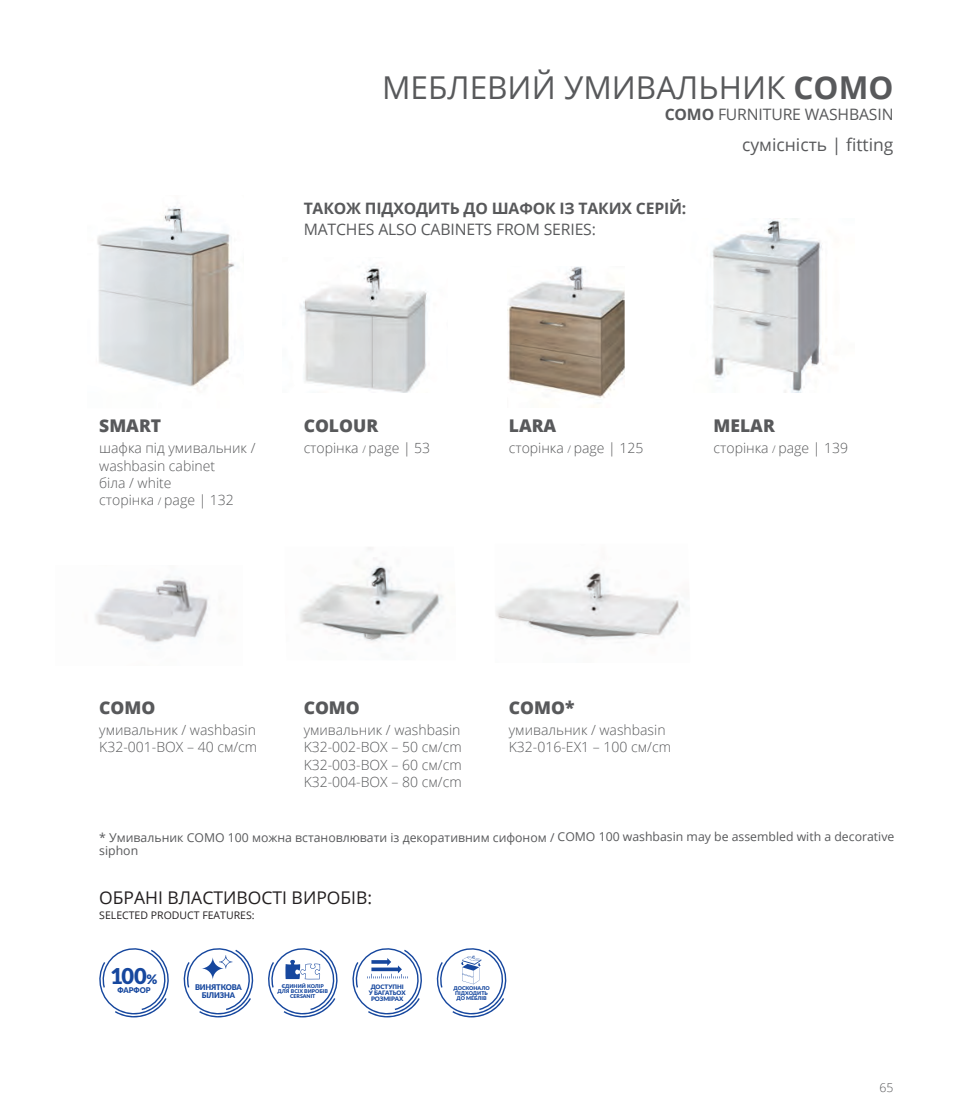
<style>
.page{position:relative;width:968px;height:1117px;background:#fff}
.page>*{position:absolute;margin:0;border:0;box-sizing:border-box;transform-origin:0 0}
.t1{font:31.5px "Open Sans";color:#58595b}
.t2{font:900 21.88px "Lato";color:#16479e}
.t3{font:800 17.5px "Open Sans";color:#58595b}
.t4{font:17.5px "Open Sans";color:#231f20}
.t5{font:17.5px "Open Sans";color:#58595b}
.t6{font:15.75px "Open Sans";letter-spacing:-.01em;color:#58595b}
.t7{font:700 15.75px "Open Sans";letter-spacing:-.01em;color:#58595b}
.t8{font:300 14px/17.2px "Open Sans";color:#58595b}
.t9{font:12.25px/13.1px "Open Sans";color:#58595b}
.t10{font:300 12.25px "Open Sans";color:#58595b}
.t11{font:10.5px "Open Sans";color:#231f20}
.t12{font:900 7.88px/7.9px "Lato";letter-spacing:-.02em;color:#16479e;text-align:center;scale:.95 1}
.t13{font:900 6.12px/6.1px "Lato";color:#16479e;text-align:center}
.t14{font:900 5.25px/5.2px "Lato";color:#16479e;text-align:center}
.s1{font-weight:700}
.s2{font-size:10.5px}
.s3{font-size:13.12px}
</style>
<div class="page">
<img style="left:97px;top:206px;width:141px;height:181px">
<img style="left:300px;top:265px;width:128px;height:127px">
<img style="left:507px;top:266px;width:117px;height:141px">
<img style="left:711px;top:219px;width:114px;height:173px">
<img style="left:300px;top:547px;width:143px;height:95px">
<img style="left:496px;top:570px;width:188px;height:70px">
<img style="left:95px;top:578px;width:114px;height:66px">
<svg style="left:437px;top:948px;width:69px;height:69px"></svg>
<svg style="left:352px;top:948px;width:70px;height:69px"></svg>
<svg style="left:268px;top:948px;width:69px;height:69px"></svg>
<svg style="left:184px;top:948px;width:69px;height:69px"></svg>
<svg style="left:99px;top:948px;width:70px;height:69px"></svg>
<h1 class="t1" style="left:382px;top:65px;width:512px">МЕБЛЕВИЙ УМИВАЛЬНИК <span class="s1">COMO</span></h1>
<p class="t6" style="left:664px;top:103px;width:230px"><span class="s1">COMO</span> FURNITURE WASHBASIN</p>
<p class="t5" style="left:742px;top:132px;width:153px">сумісність | fitting</p>
<p class="t7" style="left:303px;top:197px;width:384px">ТАКОЖ ПІДХОДИТЬ ДО ШАФОК ІЗ ТАКИХ СЕРІЙ:</p>
<p class="t6" style="left:303px;top:218px;width:294px">MATCHES ALSO CABINETS FROM SERIES:</p>
<p class="t3" style="left:99px;top:412px;width:63px">SMART</p>
<p class="t8" style="left:99px;top:439px;width:158px">шафка під умивальник / washbasin cabinet<br>біла / white<br>сторінка <span class="s2">/</span> page | 132</p>
<p class="t3" style="left:303px;top:412px;width:76px">COLOUR</p>
<p class="t8" style="left:303px;top:439px;width:128px">сторінка <span class="s2">/</span> page | 53</p>
<p class="t3" style="left:508px;top:412px;width:49px">LARA</p>
<p class="t8" style="left:508px;top:439px;width:136px">сторінка <span class="s2">/</span> page | 125</p>
<p class="t3" style="left:713px;top:412px;width:63px">MELAR</p>
<p class="t8" style="left:713px;top:439px;width:136px">сторінка <span class="s2">/</span> page | 139</p>
<p class="t3" style="left:99px;top:694px;width:58px">COMO</p>
<p class="t8" style="left:99px;top:721px;width:159px">умивальник / washbasin<br>K32-001-BOX – 40 см/cm</p>
<p class="t3" style="left:303px;top:694px;width:58px">COMO</p>
<p class="t8" style="left:303px;top:721px;width:159px;text-align:justify">умивальник / washbasin K32-002-BOX – 50 см/cm K32-003-BOX – 60 см/cm K32-004-BOX – 80 см/cm</p>
<p class="t3" style="left:508px;top:694px;width:67px">COMO*</p>
<p class="t8" style="left:508px;top:721px;width:164px">умивальник / washbasin<br>K32-016-EX1 – 100 см/cm</p>
<p class="t9" style="left:99px;top:830px;width:796px">* Умивальник COMO 100 можна встановлювати із декоративним сифоном / COMO 100 washbasin may be assembled with a decorative siphon</p>
<p class="t4" style="left:99px;top:885px;width:274px">ОБРАНІ ВЛАСТИВОСТІ ВИРОБІВ:</p>
<p class="t11" style="left:99px;top:907px;width:157px">SELECTED PRODUCT FEATURES:</p>
<h2 class="t2" style="left:110px;top:959px;width:48px">100<span class="s3">%</span></h2>
<p class="t12" style="left:117px;top:985px;width:36px">ФАРФОР</p>
<p class="t12" style="left:195px;top:982px;width:51px">ВИНЯТКОВА<br>БІЛИЗНА</p>
<p class="t14" style="left:277px;top:982px;width:52px">ЄДИНИЙ КОЛІР<br>ДЛЯ ВСІХ ВИРОБІВ<br>CERSANIT</p>
<p class="t13" style="left:368px;top:983px;width:38px">ДОСТУПНІ<br>У БАГАТЬОХ<br>РОЗМІРАХ</p>
<p class="t14" style="left:453px;top:984px;width:38px">ДОСКОНАЛО<br>ПІДХОДИТЬ<br>ДО МЕБЛІВ</p>
<p class="t10" style="left:879px;top:1079px;width:15px">65</p>
</div>
